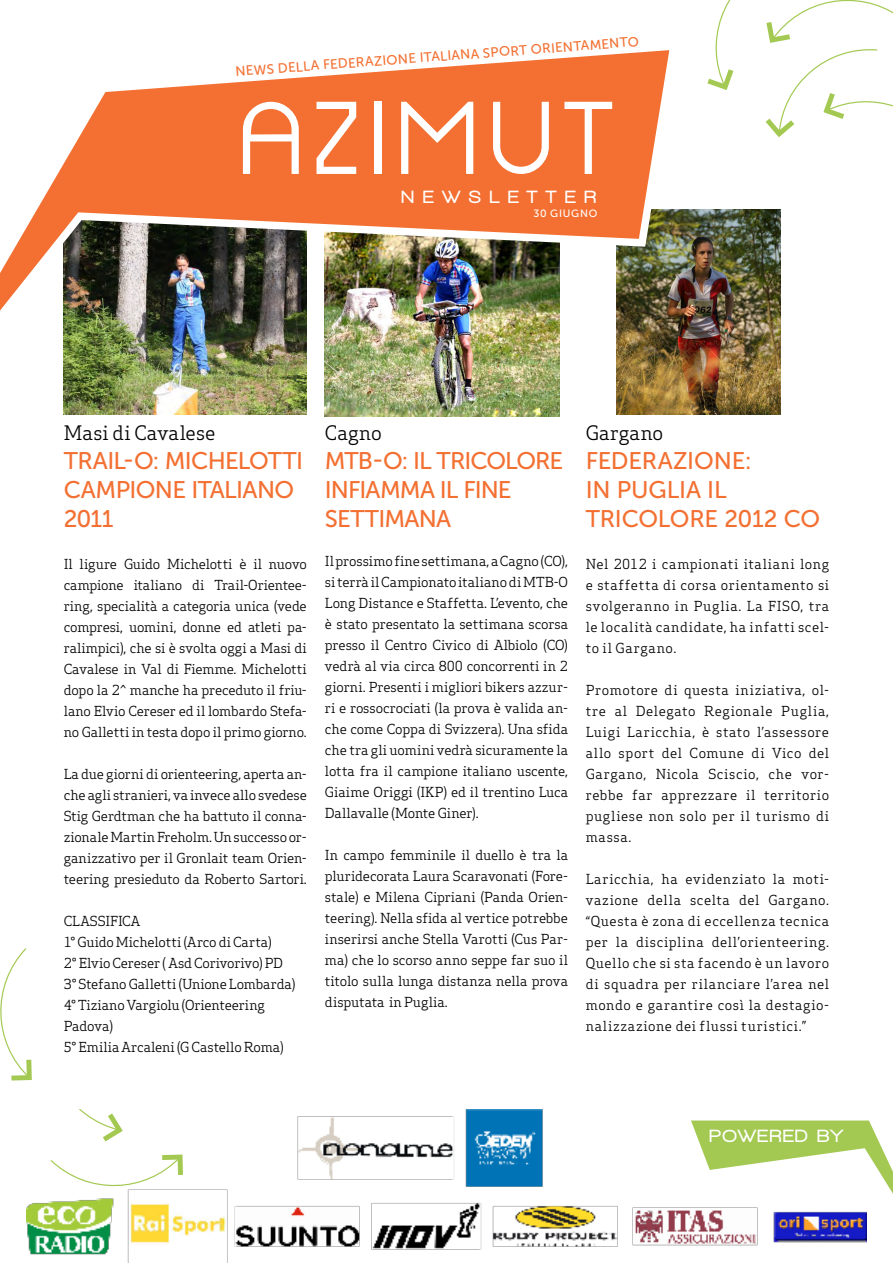
<style>
.page{position:relative;width:893px;height:1263px;background:#fff}
.page>*{position:absolute;margin:0;border:0;box-sizing:border-box;transform-origin:0 0}
.t1{font:24px/28.8px "Museo Sans 500";letter-spacing:-.025em;color:#f37032}
.t2{font:19.5px "Apex Serif";letter-spacing:-.005em;color:#000}
.t3{font:900 18.15px "Walkway";letter-spacing:.5em;color:#fff}
.t4{font:900 18.15px "Walkway";letter-spacing:.1em;color:#fff}
.t5{font:13.5px/21px "Apex Serif";color:#000;text-align:justify}
.t6{font:13.5px "Museo Sans 500";color:#f37032}
.t7{font:10.5px "Museo Sans 500";letter-spacing:.07em;color:#fff}
</style>
<div class="page">
<svg style="left:0;top:948px;width:32px;height:133px"></svg>
<img style="left:64px;top:408px;width:243px;height:7px">
<img style="left:325px;top:408px;width:234px;height:9px">
<img style="left:617px;top:210px;width:164px;height:205px">
<svg style="left:866px;top:1120px;width:27px;height:74px"></svg>
<img style="left:0;top:50px;width:682px;height:358px">
<svg style="left:243px;top:102px;width:56px;height:72px"></svg>
<svg style="left:317px;top:102px;width:39px;height:72px"></svg>
<div style="left:374px;top:102px;width:7px;height:72px;background:#fff"></div>
<svg style="left:401px;top:102px;width:72px;height:72px"></svg>
<svg style="left:493px;top:102px;width:56px;height:72px"></svg>
<svg style="left:564px;top:102px;width:48px;height:72px"></svg>
<svg style="left:707px;top:0;width:186px;height:138px"></svg>
<img style="left:27px;top:1109px;width:839px;height:154px">
<p class="t6" style="left:235px;top:63px;width:406px;rotate:-4deg">NEWS DELLA FEDERAZIONE ITALIANA SPORT ORIENTAMENTO</p>
<h3 class="t3" style="left:402px;top:187px;width:196px">NEWSLETTER</h3>
<p class="t7" style="left:533px;top:208px;width:65px">30 GIUGNO</p>
<h2 class="t2" style="left:64px;top:421px;width:153px">Masi di Cavalese</h2>
<h1 class="t1" style="left:64px;top:446px;width:241px">TRAIL-O: MICHELOTTI<br>CAMPIONE ITALIANO<br>2011</h1>
<p class="t5" style="left:64px;top:553px;width:245px">Il ligure Guido Michelotti è il nuovo campione italiano di Trail-Orientee&shy;ring, specialità a categoria unica (vede compresi, uomini, donne ed atleti pa&shy;ralimpici), che si è svolta oggi a Masi di Cavalese in Val di Fiemme. Michelotti dopo la 2^ manche ha preceduto il friu&shy;lano Elvio Cereser ed il lombardo Stefa&shy;no Galletti in testa dopo il primo giorno.</p>
<p class="t5" style="left:64px;top:763px;width:245px">La due giorni di orienteering, aperta an&shy;che agli stranieri, va invece allo svedese Stig Gerdtman che ha battuto il conna&shy;zionale Martin Freholm. Un successo or&shy;ganizzativo per il Gronlait team Orien&shy;teering presieduto da Roberto Sartori.</p>
<p class="t5" style="left:64px;top:910px;width:233px;text-align:left">CLASSIFICA<br>1° Guido Michelotti (Arco di Carta)<br>2° Elvio Cereser ( Asd Corivorivo) PD<br>3° Stefano Galletti (Unione Lombarda)<br>4° Tiziano Vargiolu (Orienteering<br>Padova)<br>5° Emilia Arcaleni (G Castello Roma)</p>
<h2 class="t2" style="left:325px;top:421px;width:58px">Cagno</h2>
<h1 class="t1" style="left:325px;top:446px;width:240px">MTB-O: IL TRICOLORE<br>INFIAMMA IL FINE<br>SETTIMANA</h1>
<p class="t5" style="left:325px;top:550px;width:245px">Il prossimo fine settimana, a Cagno (CO), si terrà il Campionato italiano di MTB-O Long Distance e Staffetta. L’evento, che è stato presentato la settimana scorsa presso il Centro Civico di Albiolo (CO) vedrà al via circa 800 concorrenti in 2 giorni. Presenti i migliori bikers azzur&shy;ri e rossocrociati (la prova è valida an&shy;che come Coppa di Svizzera). Una sfida che tra gli uomini vedrà sicuramente la lotta fra il campione italiano uscente, Giaime Origgi (IKP) ed il trentino Luca Dallavalle (Monte Giner).</p>
<p class="t5" style="left:325px;top:844px;width:245px">In campo femminile il duello è tra la pluridecorata Laura Scaravonati (Fore&shy;stale) e Milena Cipriani (Panda Orien&shy;teering). Nella sfida al vertice potrebbe inserirsi anche Stella Varotti (Cus Par&shy;ma) che lo scorso anno seppe far suo il titolo sulla lunga distanza nella prova disputata in Puglia.</p>
<h2 class="t2" style="left:586px;top:421px;width:79px">Gargano</h2>
<h1 class="t1" style="left:586px;top:446px;width:236px">FEDERAZIONE:<br>IN PUGLIA IL<br>TRICOLORE 2012 CO</h1>
<p class="t5" style="left:586px;top:553px;width:245px">Nel 2012 i campionati italiani long e staffetta di corsa orientamento si svolgeranno in Puglia. La FISO, tra le località candidate, ha infatti scel&shy;to il Gargano.</p>
<p class="t5" style="left:586px;top:679px;width:245px">Promotore di questa iniziativa, ol&shy;tre al Delegato Regionale Puglia, Luigi Laricchia, è stato l’assessore allo sport del Comune di Vico del Gargano, Nicola Sciscio, che vor&shy;rebbe far apprezzare il territorio pugliese non solo per il turismo di massa.</p>
<p class="t5" style="left:586px;top:868px;width:245px">Laricchia, ha evidenziato la moti&shy;vazione della scelta del Gargano. “Questa è zona di eccellenza tecnica per la disciplina dell’orienteering.<br>Quello che si sta facendo è un lavoro di squadra per rilanciare l’area nel mondo e garantire così la destagio&shy;nalizzazione dei flussi turistici.”</p>
<h3 class="t4" style="left:710px;top:1126px;width:134px">POWERED BY</h3>
</div>
